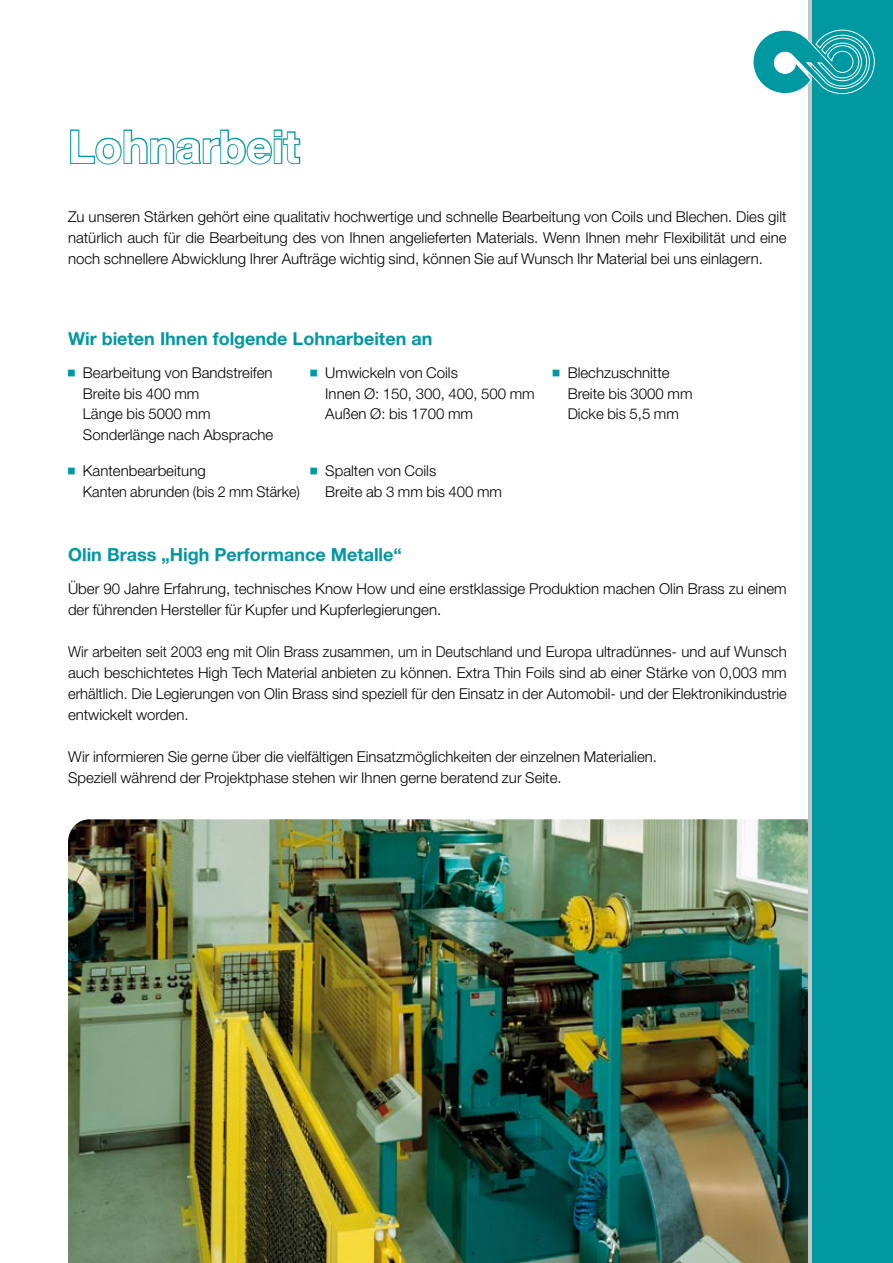
<style>
.page{position:relative;width:893px;height:1263px;background:#fff}
.page>*{position:absolute;margin:0;border:0;box-sizing:border-box;transform-origin:0 0}
.t1{font:700 45px "Helvetica Neue LT";color:#fff}
.t2{font:700 18px "Helvetica Neue LT";color:#0098a1}
.t3{font:700 17.85px "Helvetica Neue LT";color:#0098a1}
.t4{font:300 15px/21px "Helvetica Neue LT";color:#000}
.t5{font:300 15px/21px "Helvetica Neue LT";color:#000;text-align:justify;scale:.95 1}
.t6{font:300 14.85px/20.9px "Helvetica Neue LT";color:#000}
</style>
<div class="page">
<svg style="left:70px;top:129px;width:231px;height:36px"></svg>
<img style="left:68px;top:819px;width:740px;height:444px">
<div style="left:808px;top:0;width:85px;height:1263px;background:#c5c6c8"></div>
<div style="left:812px;top:0;width:81px;height:1263px;background:#0098a1"></div>
<svg style="left:753px;top:29px;width:122px;height:65px"></svg>
<h1 class="t1" style="left:68px;top:119px;width:233px">Lohnarbeit</h1>
<p class="t4" style="left:68px;top:206px;width:720px;text-align:justify">Zu unseren Stärken gehört eine qualitativ hochwertige und schnelle Bearbeitung von Coils und Blechen. Dies gilt natürlich auch für die Bearbeitung des von Ihnen angelieferten Materials. Wenn Ihnen mehr Flexibilität und eine noch schnellere Abwicklung Ihrer Aufträge wichtig sind, können Sie auf Wunsch Ihr Material bei uns einlagern.</p>
<p class="t3" style="left:68px;top:327px;width:366px">Wir bieten Ihnen folgende Lohnarbeiten an</p>
<p class="t6" style="left:83px;top:362px;width:192px">Bearbeitung von Bandstreifen<br>Breite bis 400 mm<br>Länge bis 5000 mm<br>Sonderlänge nach Absprache</p>
<p class="t6" style="left:83px;top:460px;width:219px">Kantenbearbeitung<br>Kanten abrunden (bis 2 mm Stärke)</p>
<p class="t6" style="left:325px;top:362px;width:211px">Umwickeln von Coils<br>Innen Ø: 150, 300, 400, 500 mm<br>Außen Ø: bis 1700 mm</p>
<p class="t6" style="left:325px;top:460px;width:178px">Spalten von Coils<br>Breite ab 3 mm bis 400 mm</p>
<p class="t6" style="left:568px;top:362px;width:126px">Blechzuschnitte<br>Breite bis 3000 mm<br>Dicke bis 5,5 mm</p>
<p class="t2" style="left:68px;top:543px;width:335px">Olin Brass „High Performance Metalle“</p>
<p class="t4" style="left:68px;top:578px;width:720px">Über 90 Jahre Erfahrung, technisches Know How und eine erstklassige Produktion machen Olin Brass zu einem der führenden Hersteller für Kupfer und Kupferlegierungen.</p>
<p class="t5" style="left:68px;top:641px;width:758px">Wir arbeiten seit 2003 eng mit Olin Brass zusammen, um in Deutschland und Europa ultradünnes- und auf Wunsch auch beschichtetes High Tech Material anbieten zu können. Extra Thin Foils sind ab einer Stärke von 0,003 mm erhältlich. Die Legierungen von Olin Brass sind speziell für den Einsatz in der Automobil- und der Elektronikindustrie entwickelt worden.</p>
<p class="t4" style="left:68px;top:746px;width:590px">Wir informieren Sie gerne über die vielfältigen Einsatzmöglichkeiten der einzelnen Materialien.<br>Speziell während der Projektphase stehen wir Ihnen gerne beratend zur Seite.</p>
</div>
